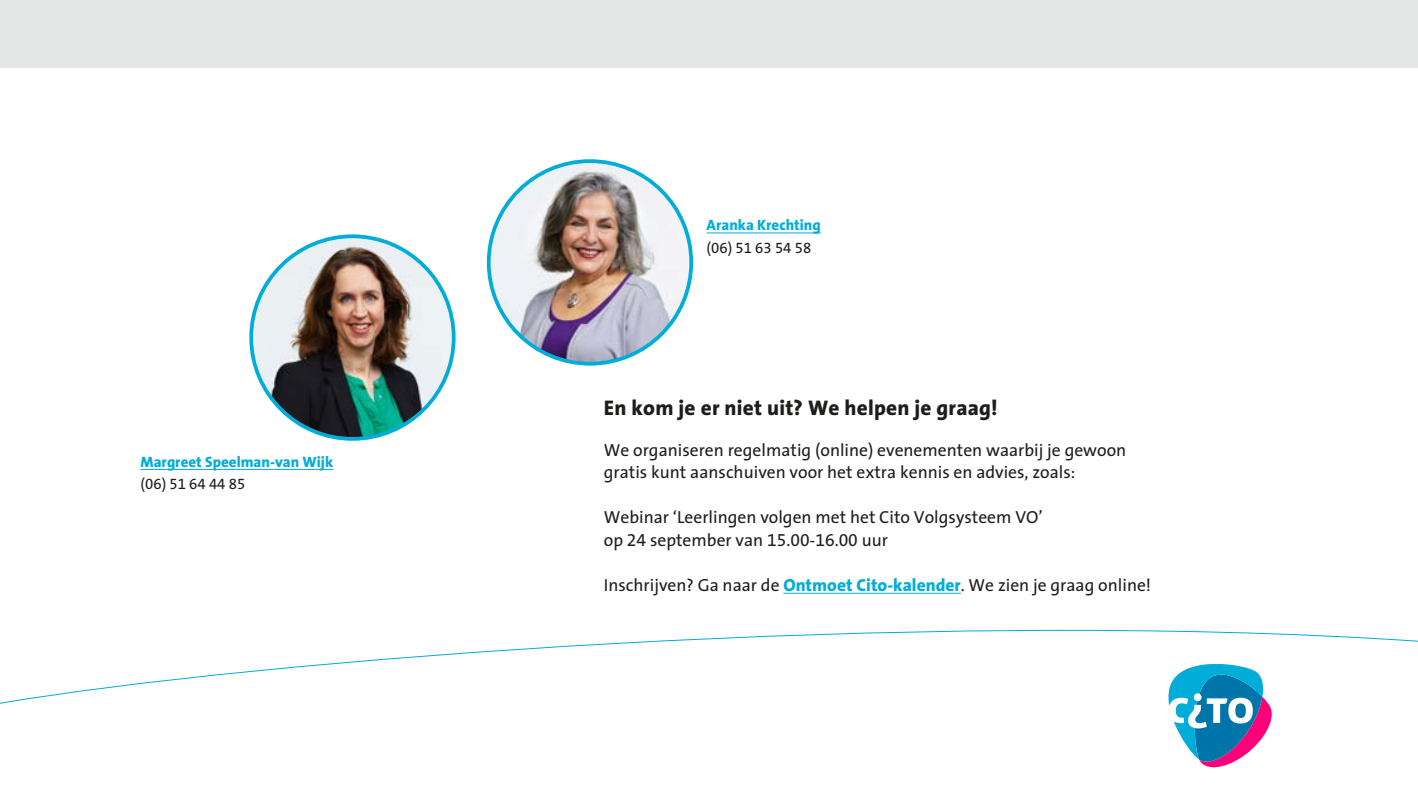
<style>
.page{position:relative;width:1418px;height:798px;background:#fff}
.page>*{position:absolute;margin:0;border:0;box-sizing:border-box;transform-origin:0 0}
.VP_Heading{font:800 21.25px "Cito The Sans";letter-spacing:.01em;color:#1d1d1b}
.TEKST__14_18{font:17.5px/22.5px "Cito The Sans";color:#1d1d1b}
.TEKST__14_18-2{font:800 15px "Cito The Sans";color:#00add8}
.TEKST__14_18-3{font:15px "Cito The Sans";color:#1d1d1b}
.s1{font-weight:800;color:#00add8}
</style>
<div class="page">
<hr style="left:706px;top:232px;width:114px;height:1px;background:#00add8">
<hr style="left:141px;top:469px;width:192px;height:1px;background:#00add8">
<div style="left:0;top:0;width:1417px;height:67px;background:#e0e3e2"></div>
<hr style="left:783px;top:592px;width:177px;height:1px;background:#00add8">
<img style="left:251px;top:236px;width:202px;height:202px;border-radius:101px">
<div style="left:249px;top:234px;width:206px;height:206px;border:4px solid #00add8;border-radius:50%"></div>
<img style="left:488px;top:161px;width:203px;height:202px;border-radius:101px">
<div style="left:487px;top:159px;width:206px;height:206px;border:4px solid #00add8;border-radius:50%"></div>
<svg style="left:0;top:629px;width:1417px;height:74px"></svg>
<svg style="left:1154px;top:652px;width:124px;height:116px"></svg>
<p class="TEKST__14_18-2" style="left:141px;top:449px;width:194px">Margreet Speelman-van Wijk</p>
<p class="TEKST__14_18-3" style="left:141px;top:471px;width:106px">(06) 51 64 44 85</p>
<p class="TEKST__14_18-2" style="left:706px;top:213px;width:116px">Aranka Krechting</p>
<p class="TEKST__14_18-3" style="left:706px;top:235px;width:106px">(06) 51 63 54 58</p>
<p class="VP_Heading" style="left:604px;top:389px;width:395px">En kom je er niet uit? We helpen je graag!</p>
<p class="TEKST__14_18" style="left:604px;top:438px;width:524px">We organiseren regelmatig (online) evenementen waarbij je gewoon gratis kunt aanschuiven voor het extra kennis en advies, zoals:</p>
<p class="TEKST__14_18" style="left:604px;top:505px;width:440px">Webinar ‘Leerlingen volgen met het Cito Volgsysteem VO’ op 24 september van 15.00-16.00 uur</p>
<p class="TEKST__14_18" style="left:604px;top:573px;width:549px">Inschrijven? Ga naar de <span class="s1">Ontmoet Cito-kalender</span>. We zien je graag online!</p>
</div>
